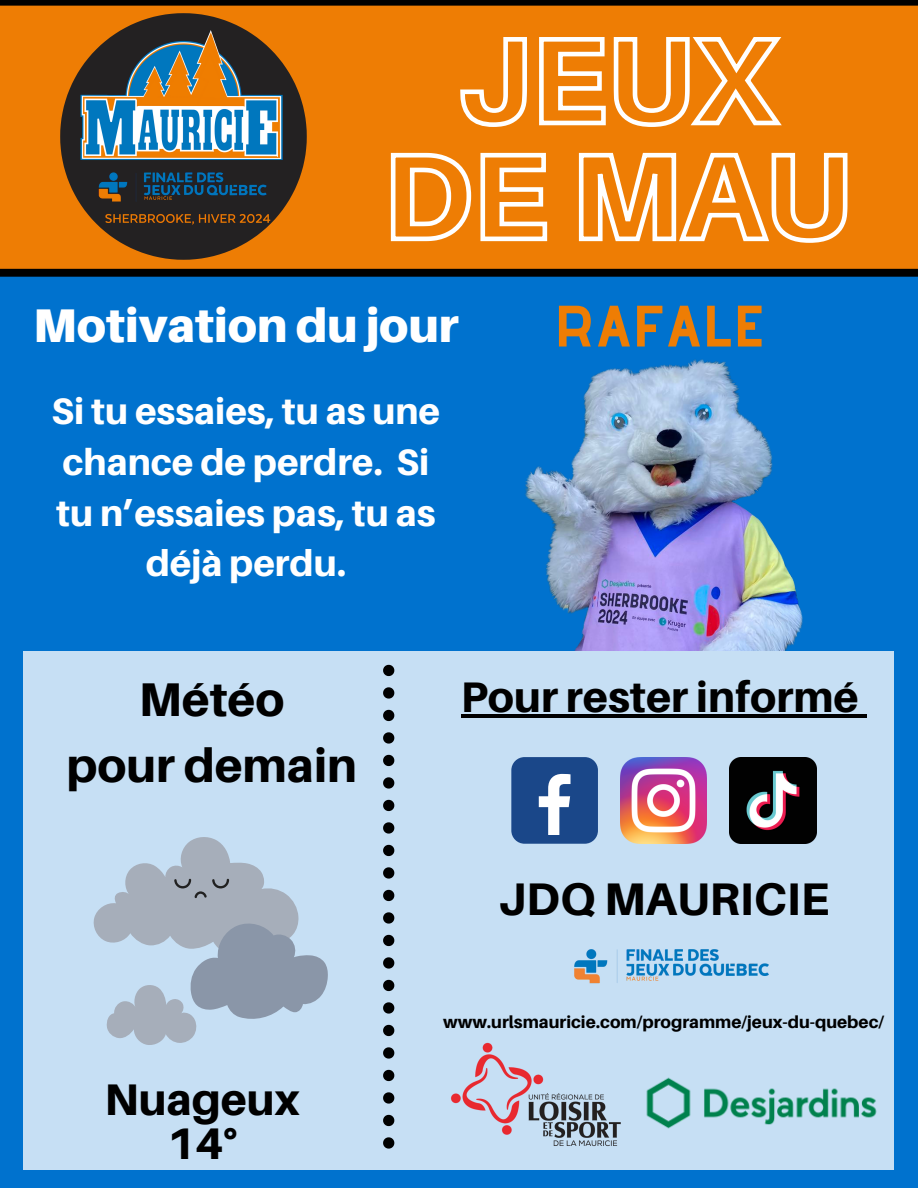
<style>
.page{position:relative;width:918px;height:1188px;background:#0072ce}
.page>*{position:absolute;margin:0;border:0;box-sizing:border-box;transform-origin:0 0}
.t1{font:51px "Alyssum Sans";color:#ee7d04}
.t2{font:900 47.25px "Aileron";color:#fff}
.t3{font:800 47.25px/65.2px "Aileron";color:#000;text-align:center}
.t4{font:800 45.75px "Aileron";color:#000}
.t5{font:800 44.25px/43.8px "Aileron";color:#000;text-align:center}
.t6{font:800 42.75px "Aileron";color:#000}
.t7{font:800 36.75px/50.7px "Aileron";color:#fff;text-align:center}
.t8{font:800 17.25px "Aileron";color:#000}
</style>
<div class="page">
<div style="left:0;top:0;width:918px;height:274px;background:#ee7d04"></div>
<svg style="left:60px;top:103px;width:247px;height:157px"></svg>
<div style="left:0;top:269px;width:918px;height:8px;background:#000"></div>
<div style="left:0;top:0;width:918px;height:6px;background:#000"></div>
<div style="left:23px;top:651px;width:871px;height:519px;background:#c6dff4"></div>
<img style="left:646px;top:1077px;width:231px;height:52px">
<img style="left:451px;top:1042px;width:170px;height:105px">
<svg style="left:383px;top:665px;width:11px;height:484px"></svg>
<div style="left:511px;top:757px;width:87px;height:87px;background:#1a4789;border-radius:13px"></div>
<svg style="left:539px;top:774px;width:32px;height:61px"></svg>
<img style="left:620px;top:757px;width:87px;height:87px">
<img style="left:730px;top:757px;width:86px;height:87px">
<img style="left:574px;top:949px;width:195px;height:35px">
<img style="left:65px;top:13px;width:237px;height:236px">
<img style="left:525px;top:359px;width:278px;height:291px">
<svg style="left:93px;top:837px;width:235px;height:208px"></svg>
<svg style="left:460px;top:37px;width:322px;height:76px"></svg>
<svg style="left:390px;top:113px;width:458px;height:130px"></svg>
<hr style="left:461px;top:715px;width:398px;height:3px;background:#000">
<svg style="left:859px;top:715px;width:8px;height:3px"></svg>
<p class="t2" style="left:33px;top:296px;width:427px">Motivation du jour</p>
<h5 class="t1" style="left:555px;top:296px;width:211px">RAFALE</h5>
<p class="t7" style="left:52px;top:385px;width:390px">Si tu essaies, tu as une chance de perdre. Si tu n’essaies pas, tu as déjà perdu.</p>
<p class="t3" style="left:66px;top:666px;width:292px">Météo<br>pour demain</p>
<p class="t6" style="left:461px;top:671px;width:399px">Pour rester informé</p>
<h1 class="t4" style="left:498px;top:870px;width:333px">JDQ MAURICIE</h1>
<h4 class="t5" style="left:104px;top:1077px;width:197px">Nuageux<br>14°</h4>
<p class="t8" style="left:443px;top:1011px;width:443px">www.urlsmauricie.com/programme/jeux-du-quebec/</p>
</div>
